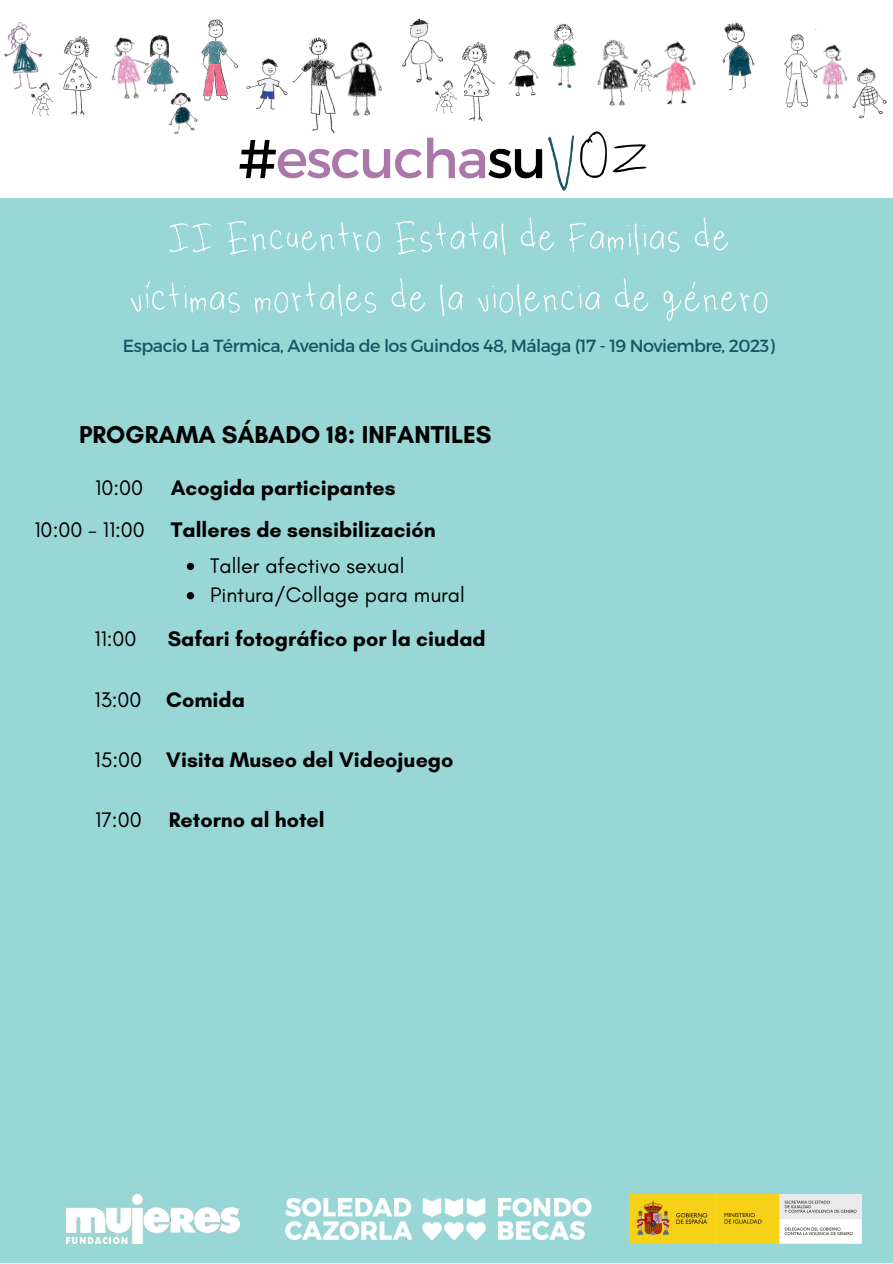
<style>
.page{position:relative;width:893px;height:1264px;background:#fff}
.page>*{position:absolute;margin:0;border:0;box-sizing:border-box;transform-origin:0 0}
.t1{font:77.85px "My Ugly Handwriting";color:#000}
.t2{font:54.45px "Montserrat";letter-spacing:-.03em;color:#ab77ab}
.t3{font:51.6px/60.8px "My Ugly Handwriting";letter-spacing:-.03em;color:#fff;text-align:center}
.t4{font:50.7px "My Ugly Handwriting";color:#fff}
.t5{font:700 24.9px "Glacial Indifference";color:#000}
.t6{font:700 21.45px "Glacial Indifference";color:#000}
.t7{font:21.45px "Glacial Indifference";color:#000}
.t8{font:17.55px "Montserrat";letter-spacing:-.03em;color:#185565}
.s1{color:#000}
.s2{color:#185565}
</style>
<div class="page">
<div style="left:0;top:0;width:892px;height:1262px;background:#99d6d6"></div>
<div style="left:0;top:0;width:892px;height:198px;background:#fff"></div>
<img style="left:58px;top:36px;width:28px;height:79px">
<img style="left:442px;top:42px;width:53px;height:79px">
<img style="left:293px;top:39px;width:20px;height:92px">
<img style="left:313px;top:37px;width:69px;height:97px">
<img style="left:246px;top:58px;width:47px;height:52px">
<img style="left:86px;top:37px;width:53px;height:62px">
<img style="left:435px;top:74px;width:28px;height:45px">
<img style="left:32px;top:76px;width:27px;height:41px">
<img style="left:818px;top:44px;width:26px;height:56px">
<img style="left:139px;top:35px;width:40px;height:57px">
<img style="left:160px;top:83px;width:38px;height:51px">
<img style="left:650px;top:41px;width:46px;height:64px">
<img style="left:722px;top:22px;width:33px;height:68px">
<img style="left:551px;top:23px;width:25px;height:65px">
<img style="left:194px;top:19px;width:45px;height:89px">
<img style="left:402px;top:18px;width:40px;height:69px">
<img style="left:844px;top:68px;width:43px;height:51px">
<img style="left:576px;top:39px;width:74px;height:67px">
<img style="left:509px;top:50px;width:30px;height:46px">
<img style="left:784px;top:29px;width:34px;height:79px">
<img style="left:45px;top:76px;width:5px;height:25px">
<img style="left:4px;top:22px;width:41px;height:85px">
<svg style="left:19px;top:37px;width:5px;height:3px"></svg>
<img style="left:285px;top:1198px;width:307px;height:41px">
<img style="left:66px;top:1194px;width:173px;height:49px">
<img style="left:629px;top:1194px;width:232px;height:49px">
<svg style="left:187px;top:562px;width:7px;height:8px"></svg>
<svg style="left:187px;top:592px;width:7px;height:7px"></svg>
<p class="t2" style="left:238px;top:123px;width:310px"><span class="s1">#</span>escucha<span class="s1">su</span></p>
<p class="t1" style="left:544px;top:124px;width:108px"><span class="s2">V</span>OZ</p>
<p class="t3" style="left:128px;top:209px;width:643px">II Encuentro Estatal de Familias de victimas mortales de la violencia de genero</p>
<p class="t4" style="left:144px;top:248px;width:10px">,</p>
<p class="t4" style="left:689px;top:248px;width:10px">,</p>
<p class="t8" style="left:123px;top:335px;width:653px">Espacio La Térmica, Avenida de los Guindos 48, Málaga (17 - 19 Noviembre, 2023)</p>
<p class="t5" style="left:79px;top:419px;width:414px">PROGRAMA SÁBADO 18: INFANTILES</p>
<p class="t7" style="left:95px;top:475px;width:49px">10:00</p>
<p class="t7" style="left:34px;top:517px;width:112px">10:00 - 11:00</p>
<p class="t6" style="left:171px;top:475px;width:226px">Acogida participantes</p>
<p class="t6" style="left:171px;top:517px;width:266px">Talleres de sensibilización</p>
<p class="t7" style="left:210px;top:552px;width:196px">Taller afectivo sexual</p>
<p class="t7" style="left:210px;top:582px;width:256px">Pintura/Collage para mural</p>
<p class="t7" style="left:95px;top:626px;width:44px">11:00</p>
<p class="t6" style="left:168px;top:626px;width:319px">Safari fotográfico por la ciudad</p>
<p class="t7" style="left:94px;top:686px;width:49px">13:00</p>
<p class="t6" style="left:166px;top:686px;width:80px">Comida</p>
<p class="t7" style="left:94px;top:746px;width:49px">15:00</p>
<p class="t6" style="left:166px;top:746px;width:289px">Visita Museo del Videojuego</p>
<p class="t7" style="left:95px;top:806px;width:48px">17:00</p>
<p class="t6" style="left:169px;top:806px;width:157px">Retorno al hotel</p>
</div>
